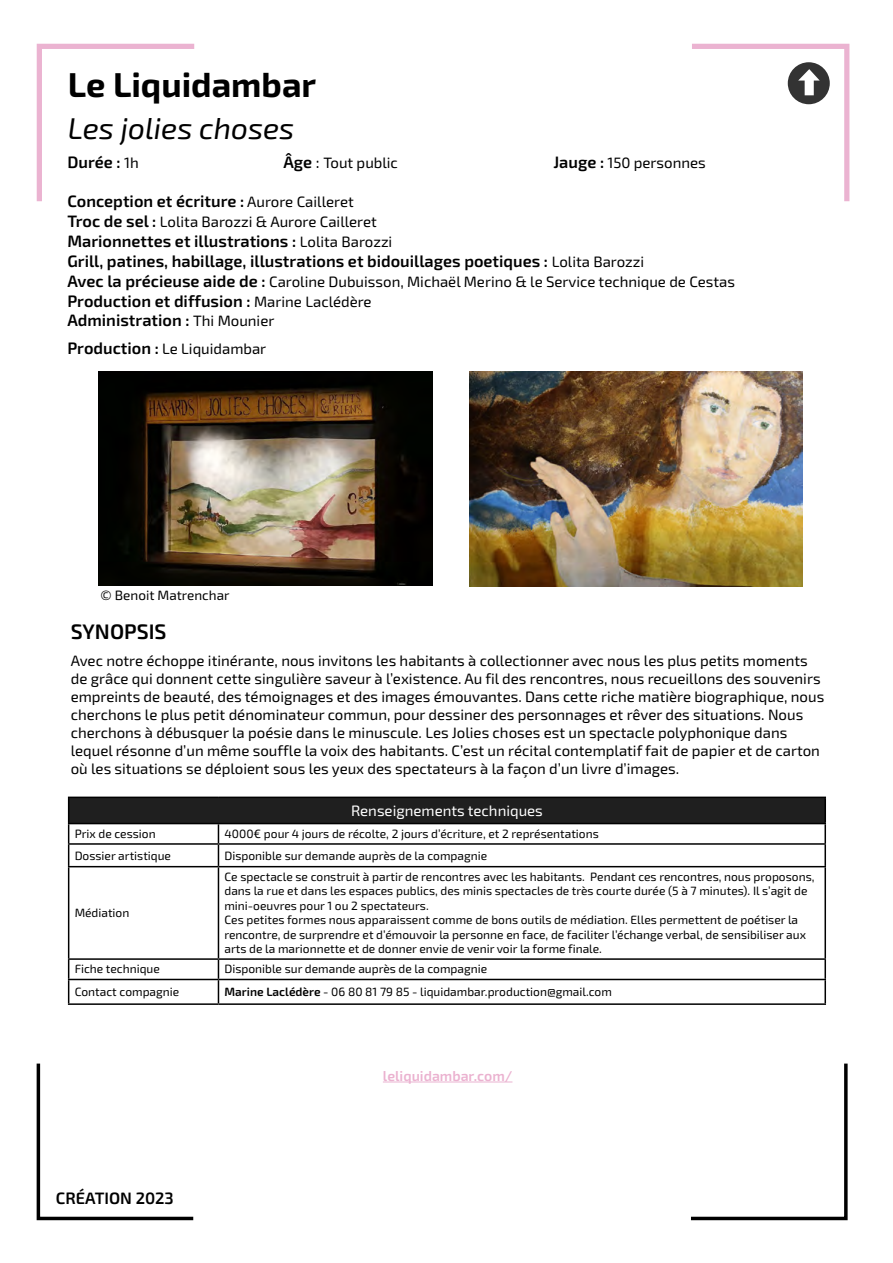
<style>
.page{position:relative;width:893px;height:1263px;background:#fff}
.page>*{position:absolute;margin:0;border:0;box-sizing:border-box;transform-origin:0 0}
.t1{font:700 34.5px "Exo 2";color:#000}
.t2{font:italic 30px "Exo 2";color:#000}
.t3{font:600 21px "Exo 2";color:#000}
.t4{font:600 16.5px/19.8px "Exo 2";color:#000}
.t5{font:15px/18px "Exo 2";color:#000}
.t6{font:15px "Exo 2";color:#fff}
.t7{font:600 14.25px "Exo 2";color:#ebb2d0}
.t8{font:13.5px "Exo 2";color:#000}
.t9{font:12px/14.4px "Exo 2";color:#000}
.s1{font-weight:400;font-size:15px}
.s2{font-weight:600;font-size:16.5px}
.s3{font-size:16.5px}
.s4{font-weight:600}
</style>
<div class="page">
<svg style="left:691px;top:1063px;width:157px;height:157px"></svg>
<svg style="left:36px;top:1063px;width:158px;height:157px"></svg>
<svg style="left:36px;top:43px;width:159px;height:159px"></svg>
<img style="left:98px;top:371px;width:334px;height:214px">
<img style="left:470px;top:372px;width:333px;height:214px">
<hr style="left:383px;top:1082px;width:129px;height:1px;background:#ebb2d0">
<div style="left:69px;top:797px;width:756px;height:26px;background:#1f1f1f"></div>
<hr style="left:68px;top:797px;width:150px;height:1px;background:#000">
<hr style="left:218px;top:797px;width:608px;height:1px;background:#000">
<hr style="left:824px;top:798px;width:2px;height:25px;background:#000">
<hr style="left:68px;top:823px;width:150px;height:1px;background:#000">
<hr style="left:218px;top:823px;width:608px;height:1px;background:#000">
<svg style="left:824px;top:824px;width:2px;height:19px"></svg>
<hr style="left:68px;top:843px;width:150px;height:2px;background:#000">
<svg style="left:68px;top:798px;width:1px;height:68px"></svg>
<hr style="left:218px;top:843px;width:608px;height:2px;background:#000">
<svg style="left:218px;top:824px;width:1px;height:42px"></svg>
<hr style="left:824px;top:845px;width:2px;height:21px;background:#000">
<hr style="left:68px;top:866px;width:150px;height:1px;background:#000">
<hr style="left:68px;top:867px;width:1px;height:91px;background:#000">
<hr style="left:218px;top:866px;width:608px;height:1px;background:#000">
<hr style="left:218px;top:867px;width:1px;height:91px;background:#000">
<hr style="left:824px;top:867px;width:2px;height:91px;background:#000">
<hr style="left:68px;top:958px;width:150px;height:2px;background:#000">
<hr style="left:218px;top:958px;width:608px;height:2px;background:#000">
<svg style="left:824px;top:960px;width:2px;height:19px"></svg>
<hr style="left:68px;top:979px;width:150px;height:1px;background:#000">
<svg style="left:68px;top:960px;width:1px;height:43px"></svg>
<hr style="left:218px;top:979px;width:608px;height:1px;background:#000">
<svg style="left:218px;top:960px;width:1px;height:43px"></svg>
<hr style="left:824px;top:980px;width:2px;height:23px;background:#000">
<hr style="left:68px;top:1003px;width:150px;height:2px;background:#000">
<hr style="left:218px;top:1003px;width:608px;height:2px;background:#000">
<svg style="left:692px;top:43px;width:158px;height:159px"></svg>
<h1 class="t1" style="left:68px;top:64px;width:250px">Le Liquidambar</h1>
<h2 class="t2" style="left:68px;top:111px;width:228px">Les jolies choses</h2>
<p class="t4" style="left:67px;top:153px;width:73px">Durée : <span class="s1">1h</span></p>
<p class="t5" style="left:283px;top:154px;width:116px"><span class="s2">Âge</span> <span class="s3">:</span> Tout public</p>
<p class="t5" style="left:553px;top:154px;width:154px"><span class="s2">Jauge :</span> 150 personnes</p>
<p class="t4" style="left:67px;top:192px;width:288px">Conception et écriture : <span class="s1">Aurore Cailleret</span></p>
<p class="t5" style="left:67px;top:213px;width:311px"><span class="s2">Troc de sel :</span> Lolita Barozzi &amp; Aurore Cailleret</p>
<p class="t4" style="left:67px;top:232px;width:578px">Marionnettes et illustrations : <span class="s1">Lolita Barozzi<br></span>Grill, patines, habillage, illustrations et bidouillages poetiques : <span class="s1">Lolita Barozzi</span></p>
<p class="t5" style="left:67px;top:273px;width:669px"><span class="s2">Avec la précieuse aide de :</span> Caroline Dubuisson, Michaël Merino &amp; le Service technique de Cestas</p>
<p class="t4" style="left:67px;top:291px;width:306px">Production et diffusion : <span class="s1">Marine Laclédère<br></span>Administration : <span class="s1">Thi Mounier</span></p>
<p class="t5" style="left:67px;top:340px;width:200px"><span class="s2">Production :</span> Le Liquidambar</p>
<p class="t8" style="left:101px;top:587px;width:130px">© Benoit Matrenchar</p>
<h3 class="t3" style="left:71px;top:619px;width:97px">SYNOPSIS</h3>
<p class="t5" style="left:71px;top:652px;width:755px">Avec notre échoppe itinérante, nous invitons les habitants à collectionner avec nous les plus petits moments de grâce qui donnent cette singulière saveur à l’existence. Au fil des rencontres, nous recueillons des souvenirs empreints de beauté, des témoignages et des images émouvantes. Dans cette riche matière biographique, nous cherchons le plus petit dénominateur commun, pour dessiner des personnages et rêver des situations. Nous cherchons à débusquer la poésie dans le minuscule. Les Jolies choses est un spectacle polyphonique dans lequel résonne d’un même souffle la voix des habitants. C’est un récital contemplatif fait de papier et de carton où les situations se déploient sous les yeux des spectateurs à la façon d’un livre d’images.</p>
<p class="t6" style="left:351px;top:802px;width:193px">Renseignements techniques</p>
<p class="t9" style="left:75px;top:827px;width:83px">Prix de cession</p>
<p class="t9" style="left:224px;top:827px;width:376px">4000€ pour 4 jours de récolte, 2 jours d’écriture, et 2 représentations</p>
<p class="t9" style="left:75px;top:848px;width:98px">Dossier artistique</p>
<p class="t9" style="left:224px;top:848px;width:264px">Disponible sur demande auprès de la compagnie</p>
<p class="t9" style="left:75px;top:906px;width:56px">Médiation</p>
<p class="t9" style="left:224px;top:870px;width:591px">Ce spectacle se construit à partir de rencontres avec les habitants. Pendant ces rencontres, nous proposons, dans la rue et dans les espaces publics, des minis spectacles de très courte durée (5 à 7 minutes). Il s’agit de mini-oeuvres pour 1 ou 2 spectateurs.<br>Ces petites formes nous apparaissent comme de bons outils de médiation. Elles permettent de poétiser la rencontre, de surprendre et d’émouvoir la personne en face, de faciliter l’échange verbal, de sensibiliser aux arts de la marionnette et de donner envie de venir voir la forme finale.</p>
<p class="t9" style="left:75px;top:962px;width:87px">Fiche technique</p>
<p class="t9" style="left:224px;top:962px;width:264px">Disponible sur demande auprès de la compagnie</p>
<p class="t9" style="left:75px;top:985px;width:106px">Contact compagnie</p>
<p class="t9" style="left:224px;top:985px;width:389px"><span class="s4">Marine Laclédère</span> - 06 80 81 79 85 - liquidambar.production@gmail.com</p>
<p class="t4" style="left:56px;top:1189px;width:119px">CRÉATION 2023</p>
<p class="t7" style="left:383px;top:1067px;width:131px">leliquidambar.com/</p>
</div>
